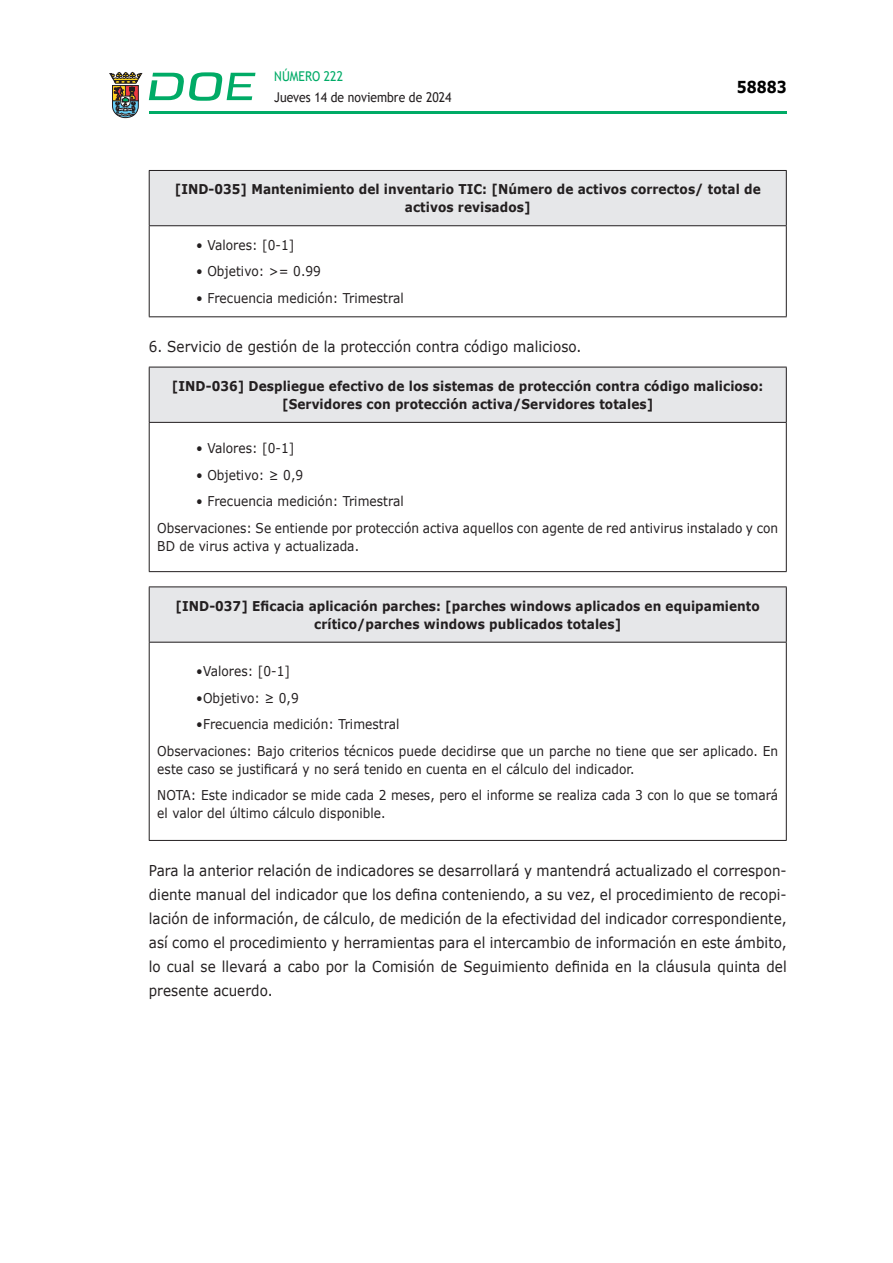
<style>
.page{position:relative;width:893px;height:1263px;background:#fff}
.page>*{position:absolute;margin:0;border:0;box-sizing:border-box;transform-origin:0 0}
.t1{font:700 16.5px "Verdana";color:#000;scale:.85 1}
.CUERPO_DE_TEXTO{font:15px/24px "Verdana";letter-spacing:.005em;color:#231f20;text-align:justify;scale:.9 1}
.CUERPO_DE_TEXTO-2{font:13.5px/18px "Verdana";letter-spacing:.005em;color:#231f20;scale:.9 1}
.TABLATITULO{font:700 13.5px/18px "Verdana";letter-spacing:.005em;color:#231f20;text-align:center;scale:.9 1}
.t2{font:13.5px "Trebuchet MS";color:#231f20;scale:.9 1}
.t3{font:13.5px "Trebuchet MS";color:#00ab67;scale:.9 1}
</style>
<div class="page">
<hr style="left:149px;top:111px;width:638px;height:3px;background:#00ab66">
<svg style="left:109px;top:72px;width:33px;height:46px"></svg>
<svg style="left:149px;top:72px;width:106px;height:29px"></svg>
<div style="left:149px;top:170px;width:637px;height:56px;background:#e6e7e9"></div>
<hr style="left:149px;top:316px;width:638px;height:1px;background:#231f20">
<hr style="left:149px;top:226px;width:1px;height:90px;background:#231f20">
<hr style="left:786px;top:226px;width:1px;height:90px;background:#231f20">
<hr style="left:149px;top:170px;width:638px;height:1px;background:#231f20">
<hr style="left:149px;top:171px;width:1px;height:54px;background:#231f20">
<hr style="left:786px;top:171px;width:1px;height:54px;background:#231f20">
<hr style="left:149px;top:225px;width:638px;height:1px;background:#231f20">
<div style="left:149px;top:367px;width:637px;height:55px;background:#e6e7e9"></div>
<hr style="left:149px;top:571px;width:638px;height:1px;background:#231f20">
<hr style="left:149px;top:423px;width:1px;height:148px;background:#231f20">
<hr style="left:786px;top:423px;width:1px;height:148px;background:#231f20">
<hr style="left:149px;top:367px;width:638px;height:1px;background:#231f20">
<hr style="left:149px;top:367px;width:1px;height:55px;background:#231f20">
<hr style="left:786px;top:367px;width:1px;height:55px;background:#231f20">
<hr style="left:149px;top:422px;width:638px;height:1px;background:#231f20">
<div style="left:149px;top:587px;width:637px;height:55px;background:#e6e7e9"></div>
<hr style="left:149px;top:840px;width:638px;height:1px;background:#231f20">
<hr style="left:149px;top:642px;width:1px;height:198px;background:#231f20">
<hr style="left:786px;top:642px;width:1px;height:198px;background:#231f20">
<hr style="left:149px;top:586px;width:638px;height:1px;background:#231f20">
<hr style="left:149px;top:587px;width:1px;height:55px;background:#231f20">
<hr style="left:786px;top:587px;width:1px;height:55px;background:#231f20">
<hr style="left:149px;top:642px;width:638px;height:1px;background:#231f20">
<p class="t3" style="left:274px;top:67px;width:78px">NÚMERO 222</p>
<p class="t2" style="left:274px;top:88px;width:198px">Jueves 14 de noviembre de 2024</p>
<p class="t1" style="left:737px;top:75px;width:60px">58883</p>
<p class="TABLATITULO" style="left:175px;top:180px;width:653px">[IND-035] Mantenimiento del inventario TIC: [Número de activos correctos/ total de activos revisados]</p>
<p class="CUERPO_DE_TEXTO-2" style="left:196px;top:236px;width:110px">• Valores: [0-1]</p>
<p class="CUERPO_DE_TEXTO-2" style="left:196px;top:262px;width:140px">• Objetivo: &gt;= 0.99</p>
<p class="CUERPO_DE_TEXTO-2" style="left:196px;top:289px;width:232px">• Frecuencia medición: Trimestral</p>
<p class="CUERPO_DE_TEXTO" style="left:149px;top:335px;width:482px">6. Servicio de gestión de la protección contra código malicioso.</p>
<p class="TABLATITULO" style="left:172px;top:377px;width:659px">[IND-036] Despliegue efectivo de los sistemas de protección contra código malicioso: [Servidores con protección activa/Servidores totales]</p>
<p class="CUERPO_DE_TEXTO-2" style="left:196px;top:439px;width:110px">• Valores: [0-1]</p>
<p class="CUERPO_DE_TEXTO-2" style="left:196px;top:466px;width:120px">• Objetivo: ≥ 0,9</p>
<p class="CUERPO_DE_TEXTO-2" style="left:196px;top:492px;width:232px">• Frecuencia medición: Trimestral</p>
<p class="CUERPO_DE_TEXTO-2" style="left:157px;top:519px;width:691px">Observaciones: Se entiende por protección activa aquellos con agente de red antivirus instalado y con<br>BD de virus activa y actualizada.</p>
<p class="TABLATITULO" style="left:175px;top:596px;width:651px">[IND-037] Eficacia aplicación parches: [parches windows aplicados en equipamiento crítico/parches windows publicados totales]</p>
<p class="CUERPO_DE_TEXTO-2" style="left:196px;top:662px;width:106px">•Valores: [0-1]</p>
<p class="CUERPO_DE_TEXTO-2" style="left:196px;top:688px;width:115px">•Objetivo: ≥ 0,9</p>
<p class="CUERPO_DE_TEXTO-2" style="left:196px;top:715px;width:227px">•Frecuencia medición: Trimestral</p>
<p class="CUERPO_DE_TEXTO-2" style="left:157px;top:741px;width:691px">Observaciones: Bajo criterios técnicos puede decidirse que un parche no tiene que ser aplicado. En este caso se justificará y no será tenido en cuenta en el cálculo del indicador.</p>
<p class="CUERPO_DE_TEXTO-2" style="left:157px;top:786px;width:691px">NOTA: Este indicador se mide cada 2 meses, pero el informe se realiza cada 3 con lo que se tomará el valor del último cálculo disponible.</p>
<p class="CUERPO_DE_TEXTO" style="left:149px;top:858px;width:710px">Para la anterior relación de indicadores se desarrollará y mantendrá actualizado el correspon&shy;diente manual del indicador que los defina conteniendo, a su vez, el procedimiento de recopi&shy;lación de información, de cálculo, de medición de la efectividad del indicador correspondiente, así como el procedimiento y herramientas para el intercambio de información en este ámbito, lo cual se llevará a cabo por la Comisión de Seguimiento definida en la cláusula quinta del presente acuerdo.</p>
</div>
